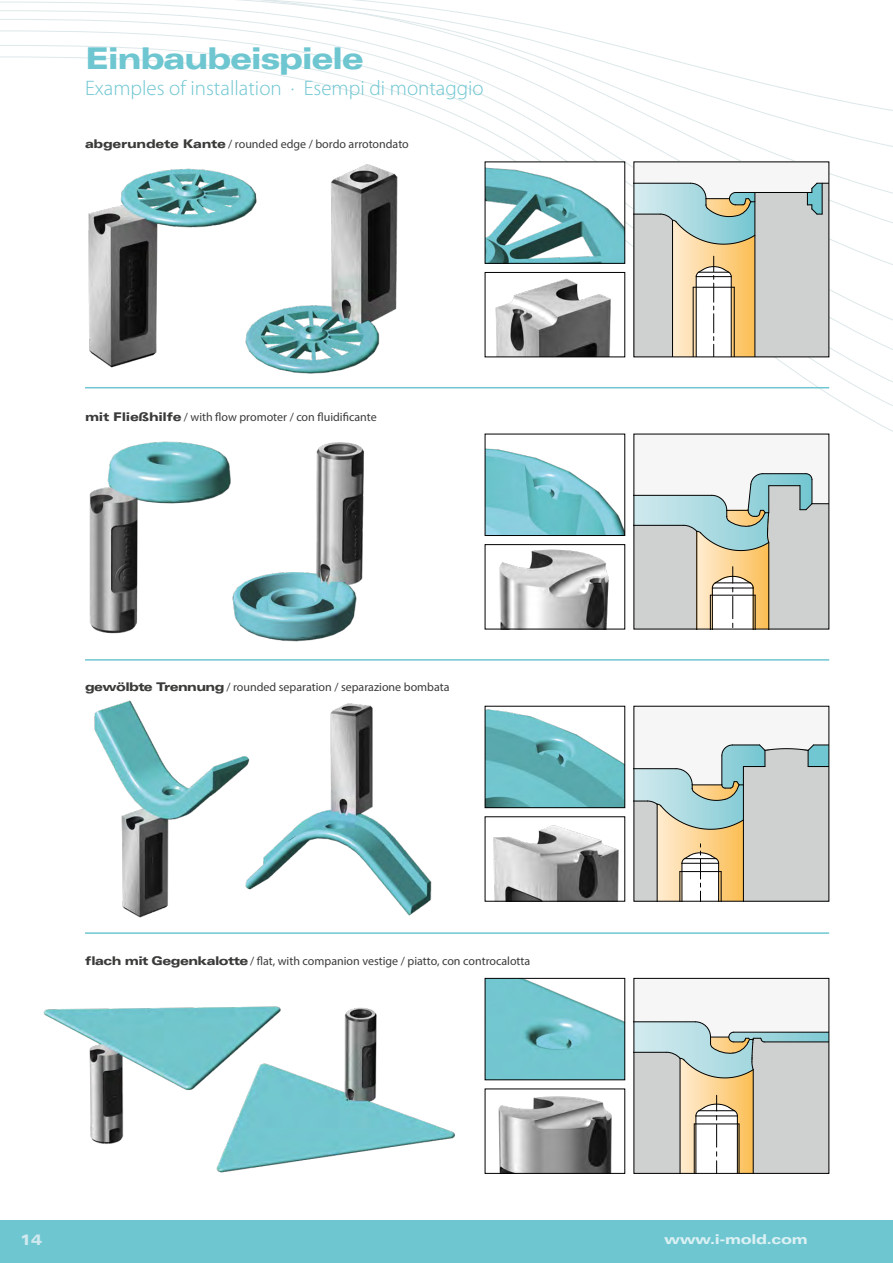
<style>
.page{position:relative;width:893px;height:1263px;background:#fff}
.page>*{position:absolute;margin:0;border:0;box-sizing:border-box;transform-origin:0 0}
.t1{font:900 expanded 30px "Univers";letter-spacing:-.05em;color:#6ec6d1}
.t2{font:300 21px "Myriad Pro";color:#6ec6d1}
.t3{font:900 expanded 15px "Univers";color:#cfe9ee}
.t4{font:900 expanded 13.5px "Univers";letter-spacing:-.025em;color:#fff}
.t5{font:12px "Myriad Pro";color:#3b3b3a}
.s1{font-family:"Univers";font-weight:900;font-stretch:expanded}
</style>
<div class="page">
<svg style="left:0;top:0;width:893px;height:287px"></svg>
<div style="left:0;top:1220px;width:893px;height:43px;background:#6ec6d1"></div>
<img style="left:22px;top:149px;width:291px;height:240px">
<img style="left:199px;top:151px;width:285px;height:238px">
<img style="left:487px;top:164px;width:136px;height:98px">
<div style="left:485px;top:162px;width:140px;height:102px;border:1px solid #000"></div>
<img style="left:487px;top:274px;width:136px;height:81px">
<div style="left:485px;top:272px;width:140px;height:85px;border:1px solid #000"></div>
<svg style="left:636px;top:164px;width:191px;height:191px"></svg>
<img style="left:89px;top:441px;width:111px;height:193px">
<img style="left:200px;top:442px;width:164px;height:200px">
<img style="left:499px;top:549px;width:110px;height:78px">
<div style="left:485px;top:544px;width:140px;height:85px;border:1px solid #000"></div>
<img style="left:487px;top:448px;width:136px;height:86px">
<div style="left:485px;top:434px;width:140px;height:102px;border:1px solid #000"></div>
<img style="left:94px;top:700px;width:123px;height:218px">
<img style="left:217px;top:703px;width:275px;height:213px">
<img style="left:487px;top:708px;width:136px;height:98px">
<div style="left:485px;top:706px;width:140px;height:102px;border:1px solid #000"></div>
<img style="left:487px;top:818px;width:132px;height:81px">
<img style="left:43px;top:1007px;width:158px;height:137px">
<img style="left:201px;top:1006px;width:254px;height:167px">
<img style="left:498px;top:1096px;width:114px;height:76px">
<div style="left:485px;top:1089px;width:140px;height:85px;border:1px solid #000"></div>
<img style="left:487px;top:980px;width:136px;height:98px">
<div style="left:485px;top:978px;width:140px;height:102px;border:1px solid #000"></div>
<div style="left:634px;top:434px;width:195px;height:105px;background:#f6f6f6"></div>
<svg style="left:636px;top:473px;width:191px;height:154px"></svg>
<svg style="left:636px;top:744px;width:191px;height:155px;background:#cdd0c6"></svg>
<div style="left:634px;top:978px;width:195px;height:58px;background:#f6f6f6"></div>
<svg style="left:636px;top:1021px;width:191px;height:151px;background:#d0d0c6"></svg>
<div style="left:634px;top:978px;width:195px;height:196px;border:1px solid #000"></div>
<hr style="left:85px;top:387px;width:744px;height:1px;background:#6ec6d1">
<hr style="left:85px;top:659px;width:744px;height:2px;background:#6ec6d1">
<hr style="left:85px;top:932px;width:744px;height:2px;background:#6ec6d1">
<h1 class="t1" style="left:85px;top:41px;width:281px">Einbaubeispiele</h1>
<h2 class="t2" style="left:85px;top:75px;width:400px">Examples of installation · Esempi di montaggio</h2>
<p class="t5" style="left:85px;top:136px;width:325px"><span class="s1">abgerundete Kante</span> / rounded edge / bordo arrotondato</p>
<p class="t5" style="left:85px;top:410px;width:293px"><span class="s1">mit Fließhilfe</span> / with flow promoter / con fluidificante</p>
<p class="t5" style="left:85px;top:680px;width:366px"><span class="s1">gewölbte Trennung</span> / rounded separation / separazione bombata</p>
<p class="t5" style="left:85px;top:954px;width:447px"><span class="s1">flach mit Gegenkalotte</span> / flat, with companion vestige / piatto, con controcalotta</p>
<p class="t3" style="left:20px;top:1231px;width:24px">14</p>
<p class="t4" style="left:664px;top:1231px;width:145px">www.i-mold.com</p>
</div>
